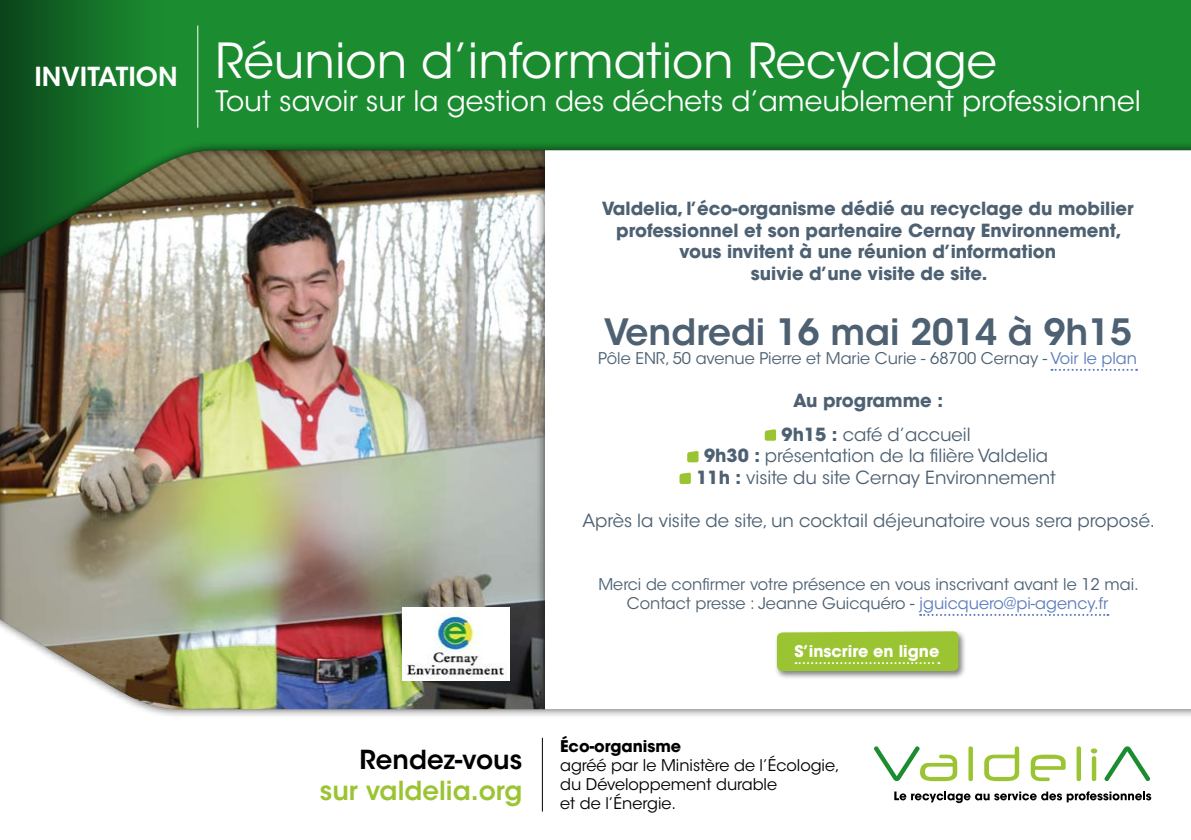
<style>
.page{position:relative;width:1191px;height:840px;background:#fff}
.page>*{position:absolute;margin:0;border:0;box-sizing:border-box;transform-origin:0 0}
.t1{font:48px "ITC Avant Garde Std";color:#fff}
.t2{font:600 36px "ITC Avant Garde Std";color:#4d6172}
.t3{font:28px "ITC Avant Garde Std";color:#fff}
.t4{font:600 26px "ITC Avant Garde Std";color:#9ac431}
.t5{font:600 26px "ITC Avant Garde Std";color:#000}
.t6{font:600 26px "ITC Avant Garde Std";color:#fff}
.t7{font:700 18px/21.6px "ITC Avant Garde Std";color:#4d6172;text-align:center}
.t8{font:18px/21.6px "ITC Avant Garde Std";color:#4d6172;text-align:center}
.t9{font:16px/19.2px "ITC Avant Garde Std";color:#4d6172;text-align:center}
.t10{font:16px/19.2px "ITC Avant Garde Std";color:#000}
.t11{font:700 16px "ITC Avant Garde Std";color:#fff}
.t12{font:700 16px "ITC Avant Garde Std";color:#000}
.s1{color:#5b7bbc}
.s2{font-weight:400}
.s3{font-weight:700}
</style>
<div class="page">
<div style="left:0;top:133px;width:546px;height:613px;background:#000;opacity:.75"></div>
<div style="left:0;top:585px;width:1191px;height:254px;background:#000;opacity:.75"></div>
<svg style="left:1051px;top:368px;width:86px;height:2px"></svg>
<svg style="left:920px;top:613px;width:188px;height:2px"></svg>
<svg style="left:764px;top:429px;width:12px;height:11px"></svg>
<svg style="left:687px;top:451px;width:11px;height:11px"></svg>
<svg style="left:679px;top:472px;width:12px;height:11px"></svg>
<div style="left:774px;top:628px;width:192px;height:50px;background:#000;opacity:.5"></div>
<svg style="left:777px;top:631px;width:181px;height:39px;background:#9dc639"></svg>
<hr style="left:542px;top:737px;width:1px;height:74px;background:#000">
<svg style="left:894px;top:790px;width:257px;height:12px"></svg>
<svg style="left:1104px;top:746px;width:46px;height:35px"></svg>
<div style="left:968px;top:746px;width:5px;height:34px;background:#9ac431;border-radius:2px"></div>
<div style="left:1076px;top:746px;width:5px;height:34px;background:#9ac431;border-radius:2px"></div>
<div style="left:1091px;top:755px;width:5px;height:25px;background:#9ac431;border-radius:2px"></div>
<svg style="left:1090px;top:748px;width:7px;height:5px"></svg>
<svg style="left:873px;top:745px;width:84px;height:35px"></svg>
<svg style="left:1030px;top:754px;width:35px;height:26px"></svg>
<svg style="left:984px;top:746px;width:35px;height:34px"></svg>
<div style="left:0;top:0;width:1191px;height:290px;background:#000;opacity:.75"></div>
<svg style="left:0;top:0;width:164px;height:275px;background:#33713c"></svg>
<hr style="left:197px;top:26px;width:1px;height:102px;background:#fff">
<img style="left:403px;top:607px;width:106px;height:73px">
<h3 class="t6" style="left:34px;top:60px;width:145px">INVITATION</h3>
<h1 class="t1" style="left:215px;top:31px;width:783px">Réunion d’information Recyclage</h1>
<h3 class="t3" style="left:215px;top:84px;width:926px">Tout savoir sur la gestion des déchets d’ameublement professionnel</h3>
<p class="t7" style="left:602px;top:197px;width:533px">Valdelia, l’éco-organisme dédié au recyclage du mobilier professionnel et son partenaire Cernay Environnement, vous invitent à une réunion d’information<br>suivie d’une visite de site.</p>
<h2 class="t2" style="left:604px;top:308px;width:529px">Vendredi 16 mai 2014 à 9h15</h2>
<p class="t9" style="left:598px;top:348px;width:540px">Pôle ENR, 50 avenue Pierre et Marie Curie - 68700 Cernay - <span class="s1">Voir le plan</span></p>
<p class="t7" style="left:781px;top:383px;width:190px;line-height:33.6px;text-align:left;text-indent:11px">Au programme :<br>9h15 : <span class="s2">café d’accueil</span></p>
<p class="t8" style="left:696px;top:445px;width:361px"><span class="s3">9h30 :</span> présentation de la filière Valdelia<br><span class="s3">11h :</span> visite du site Cernay Environnement</p>
<p class="t8" style="left:582px;top:510px;width:574px">Après la visite de site, un cocktail déjeunatoire vous sera proposé.</p>
<h3 class="t5" style="left:359px;top:742px;width:164px">Rendez-vous</h3>
<h3 class="t4" style="left:320px;top:773px;width:204px">sur valdelia.org</h3>
<p class="t9" style="left:598px;top:574px;width:542px">Merci de confirmer votre présence en vous inscrivant avant le 12 mai.<br>Contact presse : Jeanne Guicquéro - <span class="s1">jguicquero@pi-agency.fr</span></p>
<p class="t11" style="left:794px;top:640px;width:146px">S’inscrire en ligne</p>
<p class="t12" style="left:560px;top:735px;width:123px">Éco-organisme</p>
<p class="t10" style="left:560px;top:755px;width:281px">agréé par le Ministère de l’Écologie, du Développement durable<br>et de l’Énergie.</p>
</div>
